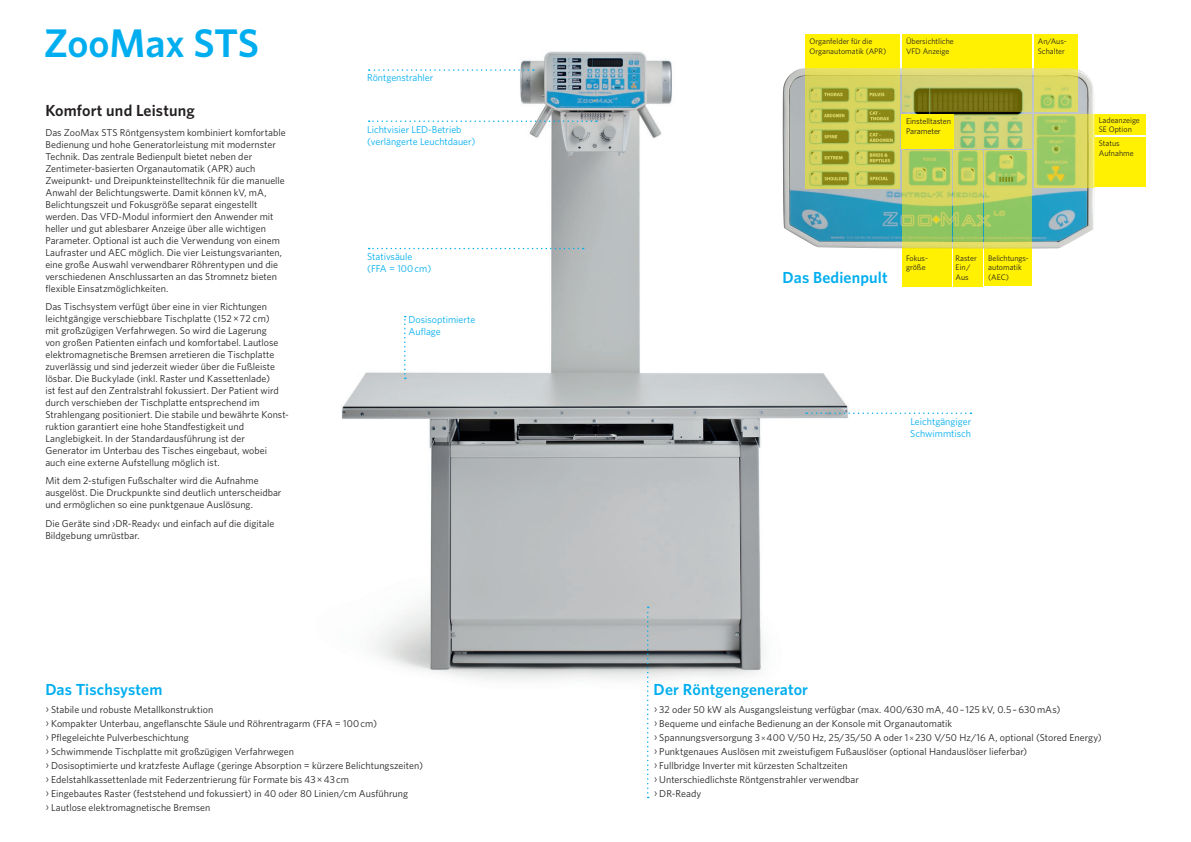
<style>
.page{position:relative;width:1191px;height:842px;background:#fff}
.page>*{position:absolute;margin:0;border:0;box-sizing:border-box;transform-origin:0 0}
.t1{font:600 40px "Whitney";color:#00aeef}
.t2{font:600 16px "Whitney";letter-spacing:.01em;color:#00aeef}
.t3{font:600 16px "Whitney";letter-spacing:.01em;color:#231f20}
.t4{font:10px/12px "Whitney";letter-spacing:.005em;color:#231f20}
.t5{font:10px/12px "Whitney";color:#00aeef}
.t6{font:8.3px/9.7px "Whitney";letter-spacing:-.01em;color:#231f20}
.t7{font:8px/9.5px "Whitney";color:#231f20}
.s1{font-size:8px}
</style>
<div class="page">
<img style="left:341px;top:34px;width:585px;height:647px">
<svg style="left:404px;top:316px;width:2px;height:63px"></svg>
<svg style="left:806px;top:412px;width:165px;height:2px"></svg>
<svg style="left:647px;top:607px;width:2px;height:191px"></svg>
<div style="left:1033px;top:114px;width:112px;height:21px;background:#fff101"></div>
<div style="left:1033px;top:137px;width:112px;height:50px;background:#fff101"></div>
<img style="left:782px;top:68px;width:312px;height:181px">
<svg style="left:1033px;top:34px;width:44px;height:78px;background:#e5e23c"></svg>
<svg style="left:901px;top:34px;width:130px;height:78px;background:#cec62b"></svg>
<svg style="left:805px;top:34px;width:94px;height:155px;background:#cdca3c"></svg>
<svg style="left:954px;top:114px;width:77px;height:35px;background:#bacc76"></svg>
<svg style="left:901px;top:150px;width:50px;height:136px;background:#c5d648"></svg>
<svg style="left:984px;top:150px;width:47px;height:136px;background:#c1d647"></svg>
<svg style="left:1033px;top:114px;width:61px;height:73px;background:#b7cf64"></svg>
<div style="left:901px;top:114px;width:53px;height:35px;background:#fff101"></div>
<svg style="left:952px;top:150px;width:30px;height:136px;background:#c6d74b"></svg>
<svg style="left:369px;top:69px;width:165px;height:2px"></svg>
<svg style="left:369px;top:120px;width:228px;height:2px"></svg>
<svg style="left:369px;top:248px;width:214px;height:1px"></svg>
<h1 class="t1" style="left:44px;top:19px;width:217px">ZooMax STS</h1>
<h2 class="t3" style="left:45px;top:101px;width:151px">Komfort und Leistung</h2>
<p class="t4" style="left:45px;top:127px;width:242px">Das ZooMax STS Röntgensystem kombiniert komfortable Bedienung und hohe Generatorleistung mit modernster Technik. Das zentrale Bedienpult bietet neben der Zentimeter-basierten Organautomatik (APR) auch Zweipunkt- und Dreipunkteinstelltechnik für die manuelle Anwahl der Belichtungswerte. Damit können kV, mA, Belichtungszeit und Fokusgröße separat eingestellt werden. Das VFD-Modul informiert den Anwender mit heller und gut ablesbarer Anzeige über alle wichtigen Parameter. Optional ist auch die Verwendung von einem Laufraster und AEC möglich. Die vier Leistungsvarianten, eine große Auswahl verwendbarer Röhrentypen und die verschiedenen Anschlussarten an das Stromnetz bieten flexible Einsatzmöglichkeiten.</p>
<p class="t4" style="left:45px;top:301px;width:245px">Das Tischsystem verfügt über eine in vier Richtungen leichtgängige verschiebbare Tischplatte (152µ72 cm)<br>mit großzügigen Verfahrwegen. So wird die Lagerung<br>von großen Patienten einfach und komfortabel. Lautlose elektromagnetische Bremsen arretieren die Tischplatte zuverlässig und sind jederzeit wieder über die Fußleiste lösbar. Die Buckylade (inkl. Raster und Kassettenlade)<br>ist fest auf den Zentralstrahl fokussiert. Der Patient wird durch verschieben der Tischplatte entsprechend im Strahlengang positioniert. Die stabile und bewährte Konst&shy;ruktion garantiert eine hohe Standfestigkeit und Langlebigkeit. In der Standardausführung ist der Generator im Unterbau des Tisches eingebaut, wobei auch eine externe Aufstellung möglich ist.</p>
<p class="t4" style="left:45px;top:475px;width:237px">Mit dem 2-stufigen Fußschalter wird die Aufnahme ausgelöst. Die Druckpunkte sind deutlich unterscheidbar und ermöglichen so eine punktgenaue Auslösung.</p>
<p class="t4" style="left:45px;top:517px;width:230px">Die Geräte sind ›DR-Ready‹ und einfach auf die digitale<br>Bildgebung umrüstbar.</p>
<h2 class="t2" style="left:45px;top:679px;width:119px">Das Tischsystem</h2>
<p class="t5" style="left:367px;top:71px;width:68px">Röntgenstrahler</p>
<p class="t5" style="left:367px;top:123px;width:110px">Lichtvisier LED-Betrieb (verlängerte Leuchtdauer)</p>
<p class="t5" style="left:367px;top:250px;width:66px">Stativsäule (FFA = 100cm)</p>
<p class="t5" style="left:408px;top:313px;width:68px">Dosisoptimierte<br>Auflage</p>
<p class="t4" style="left:46px;top:702px;width:378px;line-height:14px">› Stabile und robuste Metallkonstruktion<br>› Kompakter Unterbau, angeflanschte Säule und Röhrentragarm (FFA = 100cm)<br>› Pflegeleichte Pulverbeschichtung<br>› Schwimmende Tischplatte mit großzügigen Verfahrwegen<br>› Dosisoptimierte und kratzfeste Auflage (geringe Absorption = kürzere Belichtungszeiten) › Edelstahlkassettenlade mit Federzentrierung für Formate bis 43µ43cm<br>› Eingebautes Raster (feststehend und fokussiert) in 40 oder 80 Linien/cm Ausführung<br>› Lautlose elektromagnetische Bremsen</p>
<p class="t7" style="left:809px;top:36px;width:78px">Organfelder für die<br>Organautomatik (APR)</p>
<p class="t7" style="left:906px;top:36px;width:49px">Übersichtliche<br>VFD Anzeige</p>
<p class="t6" style="left:906px;top:116px;width:47px">Einstelltasten<br>Parameter</p>
<p class="t7" style="left:1037px;top:36px;width:30px">An/Aus-<br>Schalter</p>
<p class="t7" style="left:1098px;top:115px;width:43px">Ladeanzeige<br>SE Option</p>
<p class="t7" style="left:1098px;top:138px;width:36px">Status<br>Aufnahme</p>
<h2 class="t2" style="left:782px;top:268px;width:107px">Das Bedienpult</h2>
<p class="t7" style="left:906px;top:253px;width:23px">Fokus&shy;größe</p>
<p class="t7" style="left:988px;top:253px;width:42px">Belichtungs&shy;automatik (AEC)</p>
<p class="t7" style="left:955px;top:253px;width:23px">Raster<br>Ein/<br>Aus</p>
<p class="t5" style="left:910px;top:415px;width:62px">Leichtgängiger<br>Schwimmtisch</p>
<h2 class="t2" style="left:653px;top:679px;width:156px">Der Röntgengenerator</h2>
<p class="t4" style="left:654px;top:702px;width:449px;line-height:14px">› 32 oder 50 kW als Ausgangsleistung verfügbar (max. 400/630 mA, 40– 125 kV, 0.5–630mAs)<br>› Bequeme und einfache Bedienung an der Konsole mit Organautomatik<br>› Spannungsversorgung 3<span class="s1">µ</span>400 V/50 Hz, 25/35/50 A oder 1<span class="s1">µ</span>230 V/50 Hz/16 A, optional (Stored Energy) › Punktgenaues Auslösen mit zweistufigem Fußauslöser (optional Handauslöser lieferbar)<br>› Fullbridge Inverter mit kürzesten Schaltzeiten<br>› Unterschiedlichste Röntgenstrahler verwendbar<br>› DR-Ready</p>
</div>
